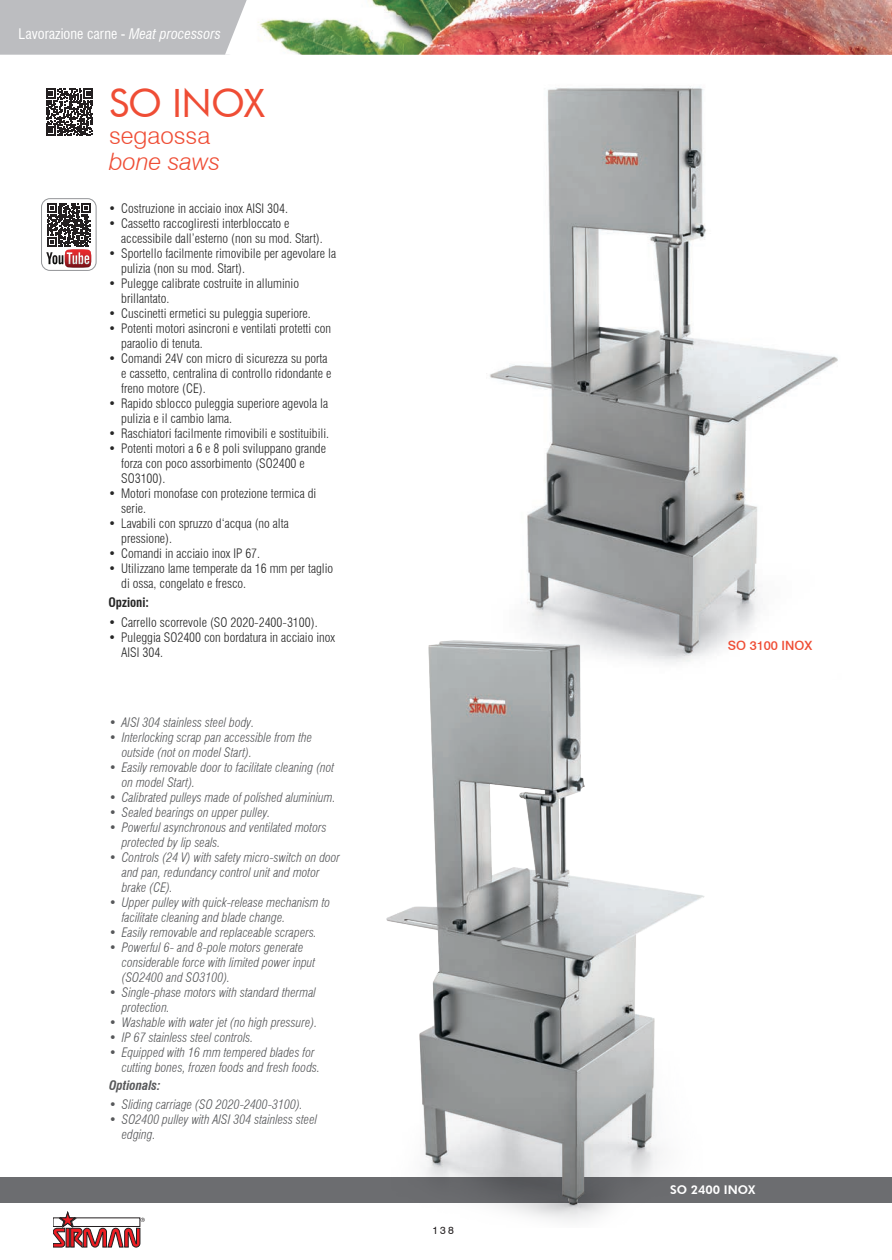
<style>
.page{position:relative;width:892px;height:1260px;background:#fff}
.page>*{position:absolute;margin:0;border:0;box-sizing:border-box;transform-origin:0 0}
.t1{font:39px "Futura BT";letter-spacing:-.02em;color:#ef4d35}
.t2{font:italic 300 24px "Swiss 721 BT";color:#ef4d35}
.t3{font:300 24px "Swiss 721 BT";color:#ef4d35}
.t4{font:condensed 14.25px "Swiss 721 BT";color:#fff}
.t5{font:300 condensed 12.75px/15px "Swiss 721 BT";color:#262626}
.t6{font:italic 300 condensed 12.75px/15px "Swiss 721 BT";color:#57585a}
.t7{font:italic 700 condensed 12.75px "Swiss 721 BT";color:#57585a}
.t8{font:500 12.75px "Swiss 721 BT";color:#ef4d35}
.t9{font:700 condensed 12.75px "Swiss 721 BT";color:#262626}
.t10{font:800 12px "Futura BT";color:#fff}
.t11{font:10.5px "Swiss 721 BT";color:#231f20}
.s1{font-style:italic}
</style>
<div class="page">
<img style="left:261px;top:0;width:630px;height:55px">
<div style="left:0;top:1177px;width:891px;height:25px;background:#6c6d70"></div>
<svg style="left:53px;top:1211px;width:92px;height:36px"></svg>
<svg style="left:46px;top:89px;width:47px;height:47px"></svg>
<div style="left:41px;top:198px;width:55px;height:73px;border:1px solid #939598;border-radius:9px"></div>
<svg style="left:46px;top:203px;width:45px;height:65px"></svg>
<img style="left:490px;top:86px;width:348px;height:570px">
<img style="left:317px;top:615px;width:387px;height:607px">
<svg style="left:0;top:0;width:261px;height:55px;background:#c2c3c6"></svg>
<p class="t4" style="left:19px;top:25px;width:204px">Lavorazione carne - <span class="s1">Meat processors</span></p>
<h1 class="t1" style="left:109px;top:80px;width:157px">SO INOX</h1>
<h2 class="t3" style="left:109px;top:121px;width:103px">segaossa</h2>
<h2 class="t2" style="left:109px;top:147px;width:113px">bone saws</h2>
<p class="t5" style="left:108px;top:201px;width:181px">• Costruzione in acciaio inox AISI 304.</p>
<p class="t5" style="left:121px;top:216px;width:203px;text-indent:-13px">• Cassetto raccogliresti interbloccato e accessibile dall’esterno (non su mod. Start).</p>
<p class="t5" style="left:121px;top:246px;width:216px;text-indent:-13px">• Sportello facilmente rimovibile per agevolare la pulizia (non su mod. Start).</p>
<p class="t5" style="left:121px;top:276px;width:179px;text-indent:-13px">• Pulegge calibrate costruite in alluminio brillantato.</p>
<p class="t5" style="left:108px;top:306px;width:204px">• Cuscinetti ermetici su puleggia superiore.</p>
<p class="t5" style="left:121px;top:321px;width:211px;text-indent:-13px">• Potenti motori asincroni e ventilati protetti con paraolio di tenuta.</p>
<p class="t5" style="left:121px;top:351px;width:212px;text-indent:-13px">• Comandi 24V con micro di sicurezza su porta e cassetto, centralina di controllo ridondante e freno motore (CE).</p>
<p class="t5" style="left:121px;top:396px;width:208px;text-indent:-13px">• Rapido sblocco puleggia superiore agevola la pulizia e il cambio lama.</p>
<p class="t5" style="left:108px;top:426px;width:222px">• Raschiatori facilmente rimovibili e sostituibili.</p>
<p class="t5" style="left:121px;top:441px;width:206px;text-indent:-13px">• Potenti motori a 6 e 8 poli sviluppano grande forza con poco assorbimento (SO2400 e<br>SO3100).</p>
<p class="t5" style="left:121px;top:486px;width:197px;text-indent:-13px">• Motori monofase con protezione termica di serie.</p>
<p class="t5" style="left:121px;top:516px;width:169px;text-indent:-13px">• Lavabili con spruzzo d‘acqua (no alta pressione).</p>
<p class="t5" style="left:108px;top:546px;width:153px">• Comandi in acciaio inox IP 67.</p>
<p class="t5" style="left:121px;top:561px;width:213px;text-indent:-13px">• Utilizzano lame temperate da 16 mm per taglio di ossa, congelato e fresco.</p>
<p class="t9" style="left:108px;top:595px;width:42px">Opzioni:</p>
<p class="t5" style="left:108px;top:614px;width:211px">• Carrello scorrevole (SO 2020-2400-3100).</p>
<p class="t5" style="left:121px;top:629px;width:215px;text-indent:-13px">• Puleggia SO2400 con bordatura in acciaio inox<br>AISI 304.</p>
<p class="t6" style="left:109px;top:715px;width:147px">• AISI 304 stainless steel body.</p>
<p class="t6" style="left:122px;top:730px;width:192px;text-indent:-13px">• Interlocking scrap pan accessible from the outside (not on model Start).</p>
<p class="t6" style="left:122px;top:760px;width:214px;text-indent:-13px">• Easily removable door to facilitate cleaning (not on model Start).</p>
<p class="t6" style="left:109px;top:790px;width:228px">• Calibrated pulleys made of polished aluminium.</p>
<p class="t6" style="left:109px;top:805px;width:163px">• Sealed bearings on upper pulley.</p>
<p class="t6" style="left:122px;top:820px;width:206px;text-indent:-13px">• Powerful asynchronous and ventilated motors protected by lip seals.</p>
<p class="t6" style="left:122px;top:850px;width:220px;text-indent:-13px">• Controls (24 V) with safety micro-switch on door and pan, redundancy control unit and motor brake (CE).</p>
<p class="t6" style="left:122px;top:895px;width:210px;text-indent:-13px">• Upper pulley with quick-release mechanism to facilitate cleaning and blade change.</p>
<p class="t6" style="left:109px;top:925px;width:209px">• Easily removable and replaceable scrapers.</p>
<p class="t6" style="left:122px;top:940px;width:195px;text-indent:-13px">• Powerful 6- and 8-pole motors generate considerable force with limited power input (SO2400 and SO3100).</p>
<p class="t6" style="left:122px;top:985px;width:196px;text-indent:-13px">• Single-phase motors with standard thermal protection.</p>
<p class="t6" style="left:109px;top:1015px;width:210px">• Washable with water jet (no high pressure).</p>
<p class="t6" style="left:109px;top:1030px;width:146px">• IP 67 stainless steel controls.</p>
<p class="t6" style="left:122px;top:1045px;width:200px;text-indent:-13px">• Equipped with 16 mm tempered blades for cutting bones, frozen foods and fresh foods.</p>
<p class="t7" style="left:109px;top:1077px;width:53px">Optionals:</p>
<p class="t6" style="left:109px;top:1097px;width:195px">• Sliding carriage (SO 2020-2400-3100).</p>
<p class="t6" style="left:122px;top:1112px;width:197px;text-indent:-13px">• SO2400 pulley with AISI 304 stainless steel edging.</p>
<p class="t11" style="left:432px;top:1224px;width:23px">138</p>
<p class="t8" style="left:727px;top:638px;width:86px">SO 3100 INOX</p>
<p class="t10" style="left:669px;top:1182px;width:87px">SO 2400 INOX</p>
</div>
